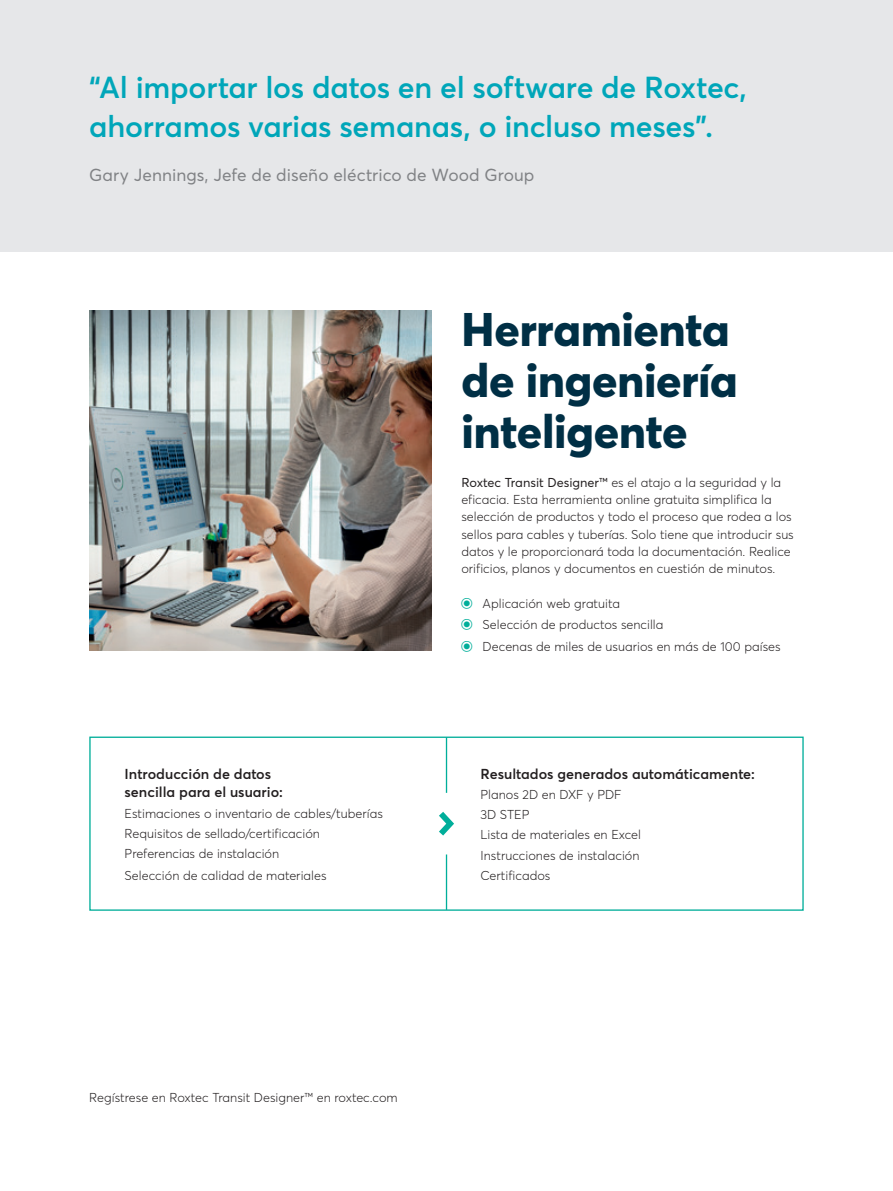
<style>
.page{position:relative;width:893px;height:1191px;background:#fff}
.page>*{position:absolute;margin:0;border:0;box-sizing:border-box;transform-origin:0 0}
.t1{font:800 46.5px/51px "Averta";letter-spacing:-.005em;color:#002f45}
.t2{font:600 30px/39px "Averta";letter-spacing:-.01em;color:#00a6b9}
.t3{font:17.25px "Averta";letter-spacing:.005em;color:#808285}
.t4{font:600 14.25px/18.8px "Averta";color:#231f20}
.t5{font:300 12.75px/20.2px "Averta";color:#231f20}
.s1{font-weight:400}
</style>
<div class="page">
<hr style="left:892px;top:595px;width:1px;height:596px;background:#e6e7e9">
<div style="left:0;top:0;width:893px;height:252px;background:#e6e7e9"></div>
<img style="left:89px;top:310px;width:343px;height:341px">
<hr style="left:892px;top:0;width:1px;height:595px;background:#002f45">
<div style="left:89px;top:736px;width:715px;height:174px;border:1px solid #00ae9a"></div>
<svg style="left:439px;top:812px;width:15px;height:23px"></svg>
<hr style="left:446px;top:854px;width:1px;height:56px;background:#00ae9a">
<hr style="left:446px;top:737px;width:1px;height:56px;background:#00ae9a">
<h2 class="t2" style="left:89px;top:67px;width:659px">“Al importar los datos en el software de Roxtec, ahorramos varias semanas, o incluso meses”.</h2>
<h3 class="t3" style="left:89px;top:164px;width:447px">Gary Jennings, Jefe de diseño eléctrico de Wood Group</h3>
<p class="t4" style="left:125px;top:764px;width:160px">Introducción de datos sencilla para el usuario:</p>
<p class="t5" style="left:125px;top:803px;width:260px">Estimaciones o inventario de cables/tuberías<br>Requisitos de sellado/certificación<br>Preferencias de instalación</p>
<p class="t5" style="left:125px;top:865px;width:203px">Selección de calidad de materiales</p>
<h1 class="t1" style="left:461px;top:304px;width:278px">Herramienta de ingeniería inteligente</h1>
<p class="t5" style="left:461px;top:474px;width:334px;line-height:17.2px"><span class="s1">Roxtec Transit Designer™</span> es el atajo a la seguridad y la eficacia. Esta herramienta online gratuita simplifica la selección de productos y todo el proceso que rodea a los sellos para cables y tuberías. Solo tiene que introducir sus datos y le proporcionará toda la documentación. Realice orificios, planos y documentos en cuestión de minutos.</p>
<p class="t5" style="left:483px;top:592px;width:299px;line-height:21.5px">Aplicación web gratuita<br>Selección de productos sencilla<br>Decenas de miles de usuarios en más de 100 países</p>
<p class="t4" style="left:480px;top:764px;width:276px">Resultados generados automáticamente:</p>
<p class="t5" style="left:480px;top:784px;width:162px">Planos 2D en DXF y PDF<br>3D STEP<br>Lista de materiales en Excel<br>Instrucciones de instalación<br>Certificados</p>
<p class="t5" style="left:89px;top:1087px;width:310px">Regístrese en Roxtec Transit Designer™ en roxtec.com</p>
</div>
